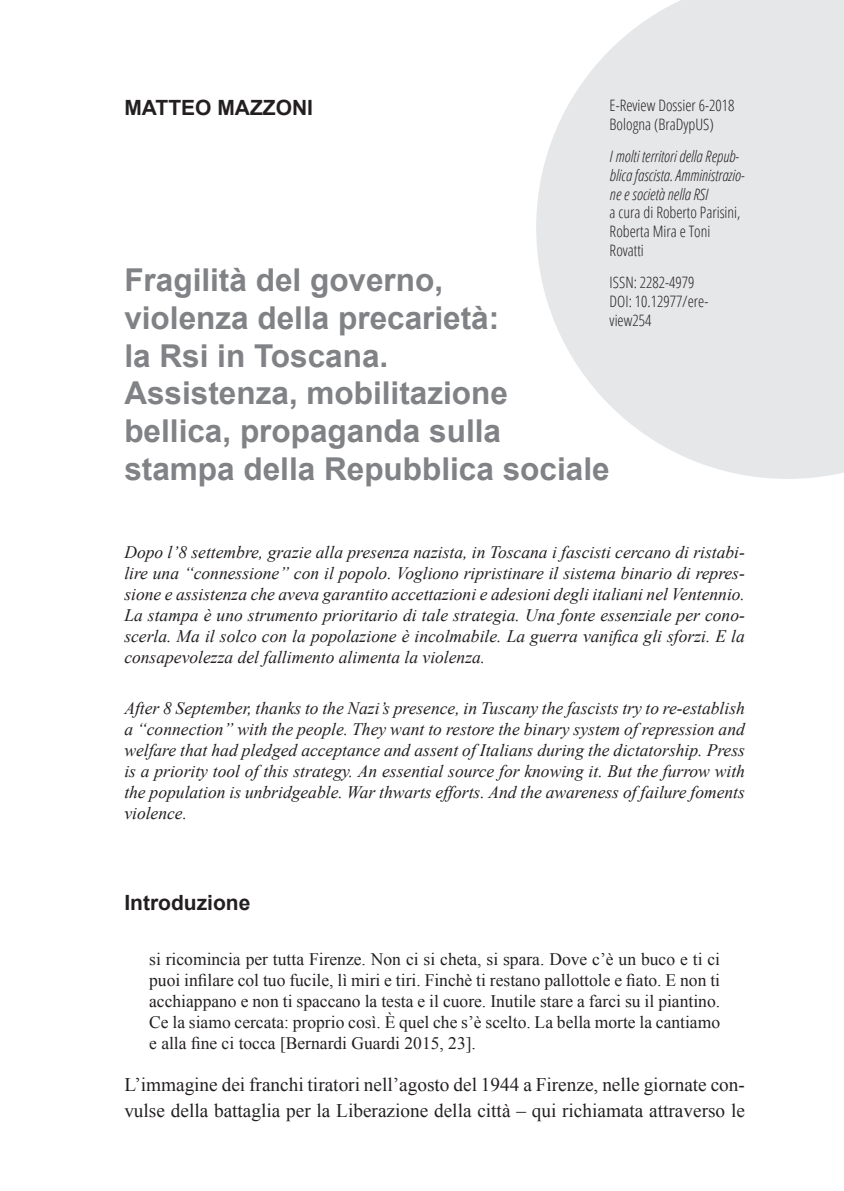
<style>
.page{position:relative;width:844px;height:1191px;background:#fff}
.page>*{position:absolute;margin:0;border:0;box-sizing:border-box;transform-origin:0 0}
.h1_-_Titolo{font:700 31.5px/37.8px "Arial";color:#808285}
.Autore{font:700 21px "Arial";color:#231f20}
.h2_-_Titoletto_infra{font:700 21px "Arial";color:#231f20}
.Testo_articoli{font:19.25px/26.2px "Times New Roman";color:#231f20}
.Abstract{font:italic 17.5px/21px "Times New Roman";color:#231f20;text-align:justify}
.t1{font:17.5px/21px "Times New Roman";color:#231f20;text-align:justify}
.t2{font:300 condensed 15.75px/18.9px "Open Sans";color:#231f20}
.t3{font:italic 300 condensed 15.75px/18.9px "Open Sans";color:#231f20}
</style>
<div class="page">
<svg style="left:536px;top:0;width:307px;height:479px;fill:#e6e7e9"></svg>
<p class="Autore" style="left:124px;top:93px;width:32px">Matt</p>
<p class="Autore" style="left:181px;top:93px;width:131px">eo Mazzoni</p>
<p class="t2" style="left:609px;top:96px;width:126px">E-Review Dossier 6-2018<br>Bologna (BraDypUS)</p>
<p class="t3" style="left:609px;top:146px;width:136px">I molti territori della Repub&shy;blica fascista. Amministrazio&shy;ne e società nella RSI</p>
<p class="t2" style="left:609px;top:203px;width:132px">a cura di Roberto Parisini,<br>Roberta Mira e Toni<br>Rovatti</p>
<p class="t2" style="left:609px;top:272px;width:100px">ISSN: 2282-4979<br>DOI: 10.12977/ere&shy;view254</p>
<p class="h1_-_Titolo" style="left:124px;top:262px;width:320px">Fragilità del governo,</p>
<p class="h1_-_Titolo" style="left:124px;top:300px;width:376px">violenza della precarietà:</p>
<p class="h1_-_Titolo" style="left:124px;top:338px;width:265px">la Rsi in Toscana.</p>
<p class="h1_-_Titolo" style="left:124px;top:375px;width:486px">Assistenza, mobilitazione bellica, propaganda sulla stampa della Repubblica sociale</p>
<p class="Abstract" style="left:124px;top:541px;width:622px">Dopo l’8 settembre, grazie alla presenza nazista, in Toscana i fascisti cercano di ristabi&shy;lire una “connessione” con il popolo. Vogliono ripristinare il sistema binario di repres&shy;sione e assistenza che aveva garantito accettazioni e adesioni degli italiani nel Ventennio.<br>La stampa è uno strumento prioritario di tale strategia. Una fonte essenziale per cono&shy;scerla. Ma il solco con la popolazione è incolmabile. La guerra vanifica gli sforzi. E la consapevolezza del fallimento alimenta la violenza.</p>
<p class="Abstract" style="left:124px;top:697px;width:622px">After 8 September, thanks to the Nazi’s presence, in Tuscany the fascists try to re-establish a “connection” with the people. They want to restore the binary system of repression and welfare that had pledged acceptance and assent of Italians during the dictatorship. Press is a priority tool of this strategy. An essential source for knowing it. But the furrow with the population is unbridgeable. War thwarts efforts. And the awareness of failure foments violence.</p>
<p class="h2_-_Titoletto_infra" style="left:124px;top:888px;width:128px">Introduzione</p>
<p class="t1" style="left:149px;top:948px;width:572px">si ricomincia per tutta Firenze. Non ci si cheta, si spara. Dove c’è un buco e ti ci puoi infilare col tuo fucile, lì miri e tiri. Finchè ti restano pallottole e fiato. E non ti acchiappano e non ti spaccano la testa e il cuore. Inutile stare a farci su il piantino.<br>Ce la siamo cercata: proprio così. È quel che s’è scelto. La bella morte la cantiamo e alla fine ci tocca [Bernardi Guardi 2015, 23].</p>
<p class="Testo_articoli" style="left:124px;top:1070px;width:622px">L’immagine dei franchi tiratori nell’agosto del 1944 a Firenze, nelle giornate con&shy;vulse della battaglia per la Liberazione della città – qui richiamata attraverso le</p>
</div>
